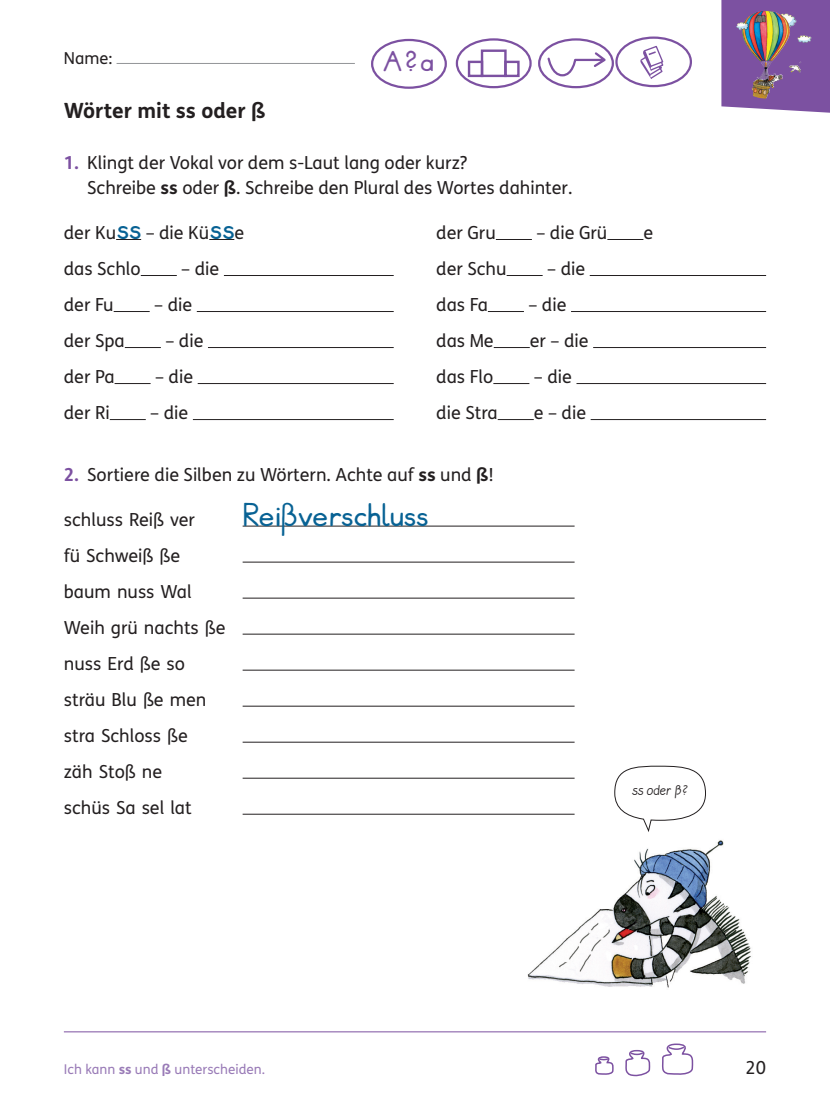
<style>
.page{position:relative;width:830px;height:1106px;background:#fff}
.page>*{position:absolute;margin:0;border:0;box-sizing:border-box;transform-origin:0 0}
.t1{font:36px "GS Norm BY06";color:#086294}
.t2{font:31.5px "GS Norm BY06";color:#7c51a1}
.t3{font:700 21px "FS Klett GSV";color:#231f20}
.t4{font:18px/36px "FS Klett GSV";color:#231f20}
.t5{font:16.5px "FS Klett GSV";color:#231f20}
.t6{font:15px "Lemme Script";color:#231f20}
.t7{font:13.5px "FS Klett GSV";color:#997bb7}
.s1{font-weight:700;color:#7c51a1}
.s2{font-weight:700}
.s3{font-family:"GS Norm BY06";font-size:36px;color:#086294}
</style>
<div class="page">
<hr style="left:64px;top:1031px;width:701px;height:1px;background:#7c51a1">
<svg style="left:625px;top:1049px;width:26px;height:28px"></svg>
<svg style="left:662px;top:1043px;width:31px;height:32px"></svg>
<svg style="left:595px;top:1056px;width:19px;height:19px"></svg>
<svg style="left:116px;top:239px;width:25px;height:1px"></svg>
<svg style="left:209px;top:239px;width:25px;height:1px"></svg>
<hr style="left:495px;top:239px;width:36px;height:1px;background:#231f20">
<hr style="left:607px;top:239px;width:36px;height:1px;background:#231f20">
<hr style="left:141px;top:275px;width:36px;height:1px;background:#231f20">
<hr style="left:224px;top:275px;width:169px;height:1px;background:#231f20">
<hr style="left:506px;top:275px;width:36px;height:1px;background:#231f20">
<hr style="left:589px;top:275px;width:176px;height:1px;background:#231f20">
<hr style="left:114px;top:311px;width:36px;height:1px;background:#231f20">
<hr style="left:197px;top:311px;width:196px;height:1px;background:#231f20">
<hr style="left:487px;top:311px;width:36px;height:1px;background:#231f20">
<hr style="left:571px;top:311px;width:194px;height:1px;background:#231f20">
<hr style="left:125px;top:347px;width:36px;height:1px;background:#231f20">
<hr style="left:208px;top:347px;width:185px;height:1px;background:#231f20">
<hr style="left:493px;top:347px;width:36px;height:1px;background:#231f20">
<hr style="left:593px;top:347px;width:172px;height:1px;background:#231f20">
<hr style="left:114px;top:383px;width:36px;height:1px;background:#231f20">
<hr style="left:198px;top:383px;width:195px;height:1px;background:#231f20">
<hr style="left:493px;top:383px;width:36px;height:1px;background:#231f20">
<hr style="left:576px;top:383px;width:189px;height:1px;background:#231f20">
<hr style="left:110px;top:419px;width:36px;height:1px;background:#231f20">
<hr style="left:193px;top:419px;width:200px;height:1px;background:#231f20">
<hr style="left:497px;top:419px;width:36px;height:1px;background:#231f20">
<hr style="left:590px;top:419px;width:175px;height:1px;background:#231f20">
<hr style="left:242px;top:526px;width:332px;height:1px;background:#231f20">
<hr style="left:242px;top:562px;width:332px;height:1px;background:#231f20">
<hr style="left:242px;top:598px;width:332px;height:1px;background:#231f20">
<hr style="left:242px;top:634px;width:332px;height:1px;background:#231f20">
<hr style="left:242px;top:670px;width:332px;height:1px;background:#231f20">
<hr style="left:242px;top:706px;width:332px;height:1px;background:#231f20">
<hr style="left:242px;top:742px;width:332px;height:1px;background:#231f20">
<hr style="left:242px;top:778px;width:332px;height:1px;background:#231f20">
<hr style="left:242px;top:814px;width:332px;height:1px;background:#231f20">
<div style="left:538px;top:38px;width:75px;height:50px;border:2px solid #7c51a1;border-radius:50%"></div>
<svg style="left:546px;top:50px;width:62px;height:28px"></svg>
<div style="left:455px;top:38px;width:76px;height:50px;border:2px solid #7c51a1;border-radius:50%"></div>
<div style="left:480px;top:49px;width:26px;height:28px;border:2px solid #7c51a1"></div>
<div style="left:504px;top:61px;width:15px;height:16px;border:2px solid #7c51a1"></div>
<div style="left:467px;top:61px;width:16px;height:16px;border:2px solid #7c51a1"></div>
<svg style="left:614px;top:765px;width:91px;height:67px"></svg>
<div style="left:615px;top:36px;width:76px;height:51px;border:2px solid #7c51a1;border-radius:50%"></div>
<svg style="left:640px;top:45px;width:24px;height:34px"></svg>
<hr style="left:116px;top:63px;width:239px;height:1px;background:#939598">
<div style="left:371px;top:39px;width:75px;height:50px;border:2px solid #7c51a1;border-radius:50%"></div>
<img style="left:527px;top:840px;width:224px;height:148px">
<img style="left:721px;top:0;width:109px;height:113px">
<p class="t5" style="left:64px;top:47px;width:50px">Name:</p>
<h2 class="t2" style="left:382px;top:47px;width:53px">A?a</h2>
<p class="t3" style="left:64px;top:94px;width:203px">Wörter mit ss oder ß</p>
<p class="t4" style="left:87px;top:149px;width:486px;line-height:25.5px;text-indent:-23px"><span class="s1">1.</span> Klingt der Vokal vor dem s-Laut lang oder kurz?<br>Schreibe <span class="s2">ss</span> oder <span class="s2">ß</span>. Schreibe den Plural des Wortes dahinter.</p>
<p class="t4" style="left:64px;top:214px;width:182px">der Ku<span class="s3">ss</span> – die Kü<span class="s3">ss</span>e</p>
<p class="t4" style="left:436px;top:214px;width:61px">der Gru</p>
<p class="t4" style="left:536px;top:214px;width:72px">– die Grü</p>
<p class="t4" style="left:643px;top:214px;width:11px">e</p>
<p class="t4" style="left:64px;top:250px;width:78px">das Schlo</p>
<p class="t4" style="left:181px;top:250px;width:40px">– die</p>
<p class="t4" style="left:436px;top:250px;width:72px">der Schu</p>
<p class="t4" style="left:547px;top:250px;width:40px">– die</p>
<p class="t4" style="left:64px;top:286px;width:51px">der Fu</p>
<p class="t4" style="left:154px;top:286px;width:40px">– die</p>
<p class="t4" style="left:436px;top:286px;width:53px">das Fa</p>
<p class="t4" style="left:528px;top:286px;width:40px">– die</p>
<p class="t4" style="left:64px;top:322px;width:62px">der Spa</p>
<p class="t4" style="left:165px;top:322px;width:40px">– die</p>
<p class="t4" style="left:436px;top:322px;width:59px">das Me</p>
<p class="t4" style="left:529px;top:322px;width:60px">er – die</p>
<p class="t4" style="left:64px;top:358px;width:52px">der Pa</p>
<p class="t4" style="left:155px;top:358px;width:40px">– die</p>
<p class="t4" style="left:436px;top:358px;width:59px">das Flo</p>
<p class="t4" style="left:533px;top:358px;width:40px">– die</p>
<p class="t4" style="left:64px;top:394px;width:47px">der Ri</p>
<p class="t4" style="left:150px;top:394px;width:40px">– die</p>
<p class="t4" style="left:436px;top:394px;width:63px">die Stra</p>
<p class="t4" style="left:533px;top:394px;width:54px">e – die</p>
<p class="t4" style="left:64px;top:456px;width:431px"><span class="s1">2.</span> Sortiere die Silben zu Wörtern. Achte auf <span class="s2">ss</span> und <span class="s2">ß</span>!</p>
<p class="t4" style="left:64px;top:501px;width:133px">schluss Reiß ver</p>
<h1 class="t1" style="left:242px;top:498px;width:187px">Reißverschluss</h1>
<p class="t4" style="left:64px;top:537px;width:163px">fü Schweiß ße baum nuss Wal<br>Weih grü nachts ße nuss Erd ße so sträu Blu ße men stra Schloss ße<br>zäh Stoß ne<br>schüs Sa sel lat</p>
<p class="t6" style="left:632px;top:782px;width:57px">ss oder ß?</p>
<p class="t7" style="left:64px;top:1059px;width:203px">Ich kann <span class="s2">ss</span> und <span class="s2">ß</span> unterscheiden.</p>
<p class="t4" style="left:745px;top:1048px;width:22px">20</p>
</div>
